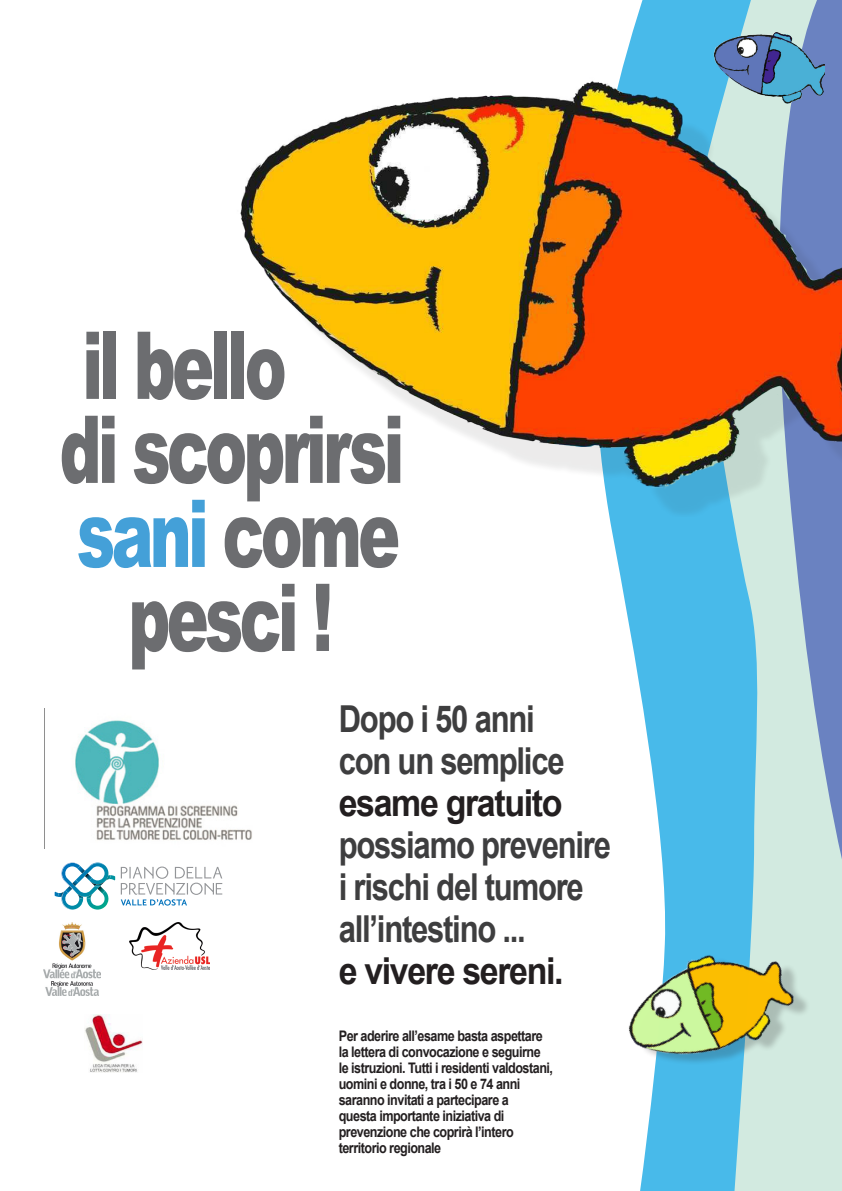
<style>
.page{position:relative;width:842px;height:1191px;background:#fff}
.page>*{position:absolute;margin:0;border:0;box-sizing:border-box;transform-origin:0 0}
.t1{font:900 93.8px "Arial";letter-spacing:-.06em;color:#6c6d70;scale:.67 1}
.t2{font:900 93.8px "Arial";letter-spacing:-.06em;color:#44a0d8;scale:.67 1}
.t3{font:700 37.1px "Arial";letter-spacing:-.04em;color:#3e3e3f;scale:.84 1}
.t4{font:700 37.1px "Arial";letter-spacing:-.04em;color:#231f20;scale:.91 1}
.t5{font:700 14.6px "Arial";letter-spacing:-.04em;color:#231f20;scale:.87 1}
.s1{color:#6c6d70}
</style>
<div class="page">
<div style="left:764px;top:1001px;width:78px;height:190px;background:#d2eae0"></div>
<svg style="left:609px;top:0;width:155px;height:1191px;fill:#48baea"></svg>
<svg style="left:753px;top:0;width:89px;height:1001px;background:#b3ccd7"></svg>
<img style="left:75px;top:720px;width:177px;height:120px">
<div style="left:259px;top:101px;width:583px;height:416px;background:#231f20;opacity:.09"></div>
<img style="left:240px;top:78px;width:602px;height:410px">
<img style="left:713px;top:31px;width:112px;height:73px">
<img style="left:613px;top:919px;width:198px;height:182px">
<img style="left:44px;top:922px;width:57px;height:73px">
<img style="left:130px;top:922px;width:79px;height:48px">
<svg style="left:58px;top:862px;width:53px;height:47px"></svg>
<svg style="left:121px;top:866px;width:101px;height:39px"></svg>
<img style="left:85px;top:1014px;width:58px;height:58px">
<p class="t1" style="left:82px;top:297px;width:307px">il bello</p>
<p class="t1" style="left:60px;top:381px;width:516px">di scoprirsi</p>
<p class="t2" style="left:77px;top:465px;width:484px">sani <span class="s1">come</span></p>
<p class="t1" style="left:128px;top:549px;width:307px">pesci !</p>
<p class="t3" style="left:339px;top:694px;width:235px">Dopo i 50 anni</p>
<p class="t3" style="left:339px;top:736px;width:270px">con un semplice</p>
<p class="t4" style="left:339px;top:778px;width:247px">esame gratuito</p>
<p class="t3" style="left:339px;top:820px;width:325px">possiamo prevenire</p>
<p class="t3" style="left:339px;top:862px;width:293px">i rischi del tumore</p>
<p class="t3" style="left:339px;top:904px;width:224px">all’intestino ...</p>
<p class="t4" style="left:339px;top:946px;width:249px">e vivere sereni.</p>
<p class="t5" style="left:339px;top:1026px;width:236px">Per aderire all’esame basta aspettare</p>
<p class="t5" style="left:339px;top:1042px;width:234px">la lettera di convocazione e seguirne</p>
<p class="t5" style="left:339px;top:1058px;width:248px">le istruzioni. Tutti i residenti valdostani,</p>
<p class="t5" style="left:339px;top:1074px;width:210px">uomini e donne, tra i 50 e 74 anni</p>
<p class="t5" style="left:339px;top:1090px;width:197px">saranno invitati a partecipare a</p>
<p class="t5" style="left:339px;top:1106px;width:192px">questa importante iniziativa di</p>
<p class="t5" style="left:339px;top:1122px;width:203px">prevenzione che coprirà l’intero</p>
<p class="t5" style="left:339px;top:1138px;width:119px">territorio regionale</p>
</div>
